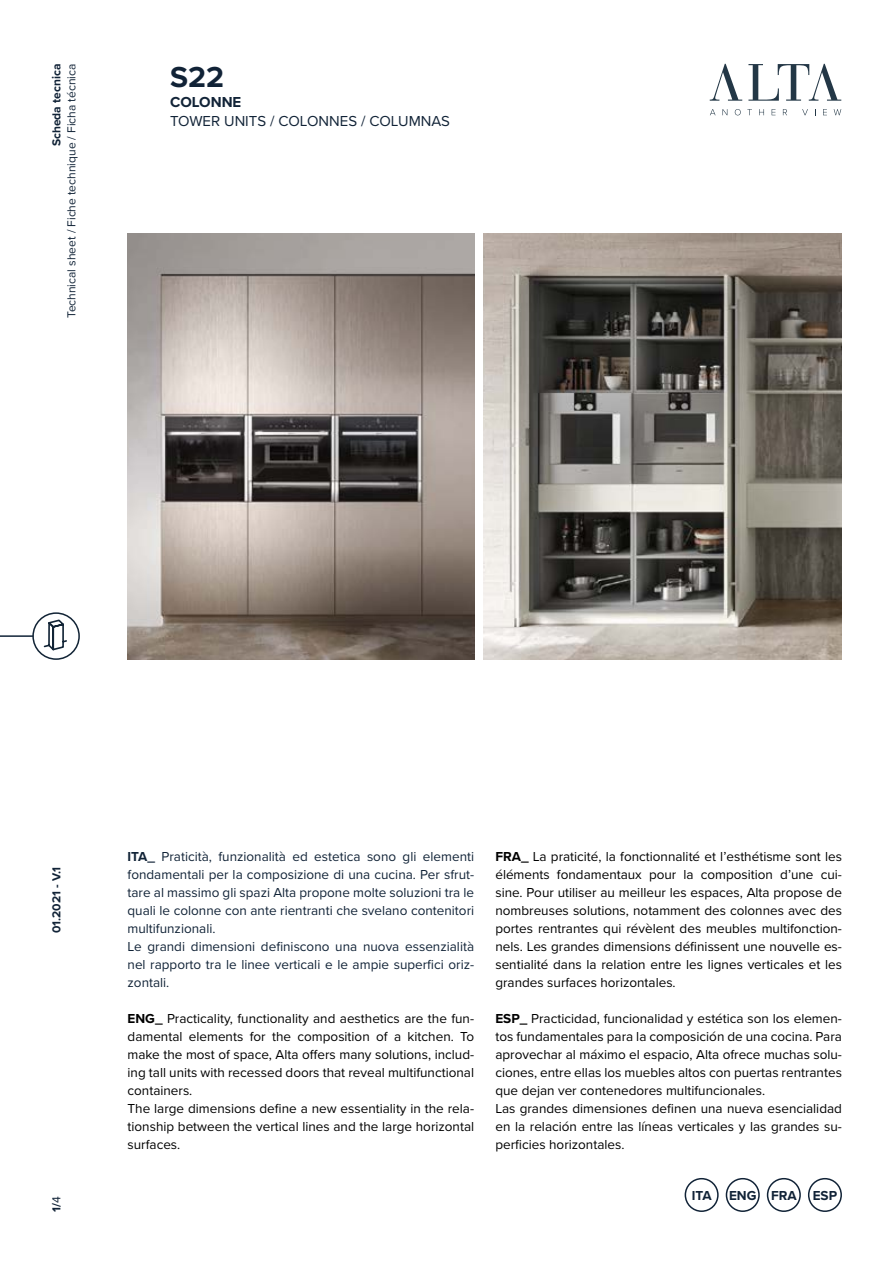
<style>
.page{position:relative;width:893px;height:1263px;background:#fff}
.page>*{position:absolute;margin:0;border:0;box-sizing:border-box;transform-origin:0 0}
.t1{font:700 30px "Proxima Nova";color:#112337}
.t2{font:15px "Proxima Nova";color:#112337}
.t3{font:700 15px "Proxima Nova";color:#112337}
.t4{font:13.5px/18px "Proxima Nova";color:#000}
.t5{font:13.5px/18px "Proxima Nova";color:#112337}
.t6{font:700 13.5px "Proxima Nova";color:#112337}
.t7{font:12px "Proxima Nova";color:#112337}
.t8{font:700 12px "Proxima Nova";color:#112337}
.s1{font-weight:400}
.s2{font-weight:700}
</style>
<div class="page">
<svg style="left:710px;top:64px;width:32px;height:37px"></svg>
<svg style="left:748px;top:64px;width:93px;height:37px"></svg>
<svg style="left:710px;top:109px;width:5px;height:6px"></svg>
<svg style="left:722px;top:109px;width:5px;height:6px"></svg>
<svg style="left:735px;top:109px;width:6px;height:6px"></svg>
<svg style="left:759px;top:109px;width:5px;height:6px"></svg>
<svg style="left:772px;top:109px;width:3px;height:6px"></svg>
<svg style="left:783px;top:109px;width:4px;height:6px"></svg>
<svg style="left:802px;top:109px;width:6px;height:6px"></svg>
<svg style="left:823px;top:109px;width:4px;height:6px"></svg>
<svg style="left:834px;top:109px;width:7px;height:6px"></svg>
<img style="left:128px;top:234px;width:347px;height:425px">
<img style="left:483px;top:234px;width:359px;height:425px">
<hr style="left:0;top:635px;width:33px;height:2px;background:#112337">
<div style="left:32px;top:612px;width:48px;height:48px;border:2px solid #122436;border-radius:50%"></div>
<svg style="left:43px;top:618px;width:24px;height:33px"></svg>
<div style="left:685px;top:1178px;width:34px;height:34px;border:2px solid #112337;border-radius:50%"></div>
<div style="left:726px;top:1178px;width:34px;height:34px;border:2px solid #112337;border-radius:50%"></div>
<div style="left:767px;top:1178px;width:34px;height:34px;border:2px solid #112337;border-radius:50%"></div>
<div style="left:808px;top:1178px;width:34px;height:34px;border:2px solid #112337;border-radius:50%"></div>
<p class="t8" style="left:48px;top:146px;width:84px;rotate:-90deg">Scheda tecnica</p>
<p class="t7" style="left:63px;top:318px;width:256px;rotate:-90deg">Technical sheet / Fiche technique / Ficha técnica</p>
<h1 class="t1" style="left:170px;top:55px;width:55px">S22</h1>
<p class="t3" style="left:170px;top:91px;width:73px">COLONNE</p>
<p class="t2" style="left:170px;top:110px;width:281px">TOWER UNITS / COLONNES / COLUMNAS</p>
<p class="t8" style="left:48px;top:933px;width:67px;rotate:-90deg">01.2021 - V.1</p>
<p class="t8" style="left:48px;top:1212px;width:17px;rotate:-90deg">1/<span class="s1">4</span></p>
<p class="t5" style="left:128px;top:847px;width:348px"><span class="s2">ITA_</span> Praticità, funzionalità ed estetica sono gli elementi fondamentali per la composizione di una cucina. Per sfrut&shy;tare al massimo gli spazi Alta propone molte soluzioni tra le quali le colonne con ante rientranti che svelano contenitori multifunzionali.<br>Le grandi dimensioni definiscono una nuova essenzialità nel rapporto tra le linee verticali e le ampie superfici oriz&shy;zontali.</p>
<p class="t4" style="left:128px;top:1009px;width:348px"><span class="s2">ENG_</span> Practicality, functionality and aesthetics are the fun&shy;damental elements for the composition of a kitchen. To make the most of space, Alta offers many solutions, includ&shy;ing tall units with recessed doors that reveal multifunctional containers.<br>The large dimensions define a new essentiality in the rela&shy;tionship between the vertical lines and the large horizontal surfaces.</p>
<p class="t4" style="left:495px;top:847px;width:348px;text-align:justify"><span class="s2">FRA_</span> La praticité, la fonctionnalité et l’esthétisme sont les éléments fondamentaux pour la composition d’une cui&shy;sine. Pour utiliser au meilleur les espaces, Alta propose de nombreuses solutions, notamment des colonnes avec des portes rentrantes qui révèlent des meubles multifonction&shy;nels. Les grandes dimensions définissent une nouvelle es&shy;sentialité dans la relation entre les lignes verticales et les grandes surfaces horizontales.</p>
<p class="t4" style="left:495px;top:1009px;width:348px"><span class="s2">ESP_</span> Practicidad, funcionalidad y estética son los elemen&shy;tos fundamentales para la composición de una cocina. Para aprovechar al máximo el espacio, Alta ofrece muchas solu&shy;ciones, entre ellas los muebles altos con puertas rentrantes que dejan ver contenedores multifuncionales.<br>Las grandes dimensiones definen una nueva esencialidad en la relación entre las líneas verticales y las grandes su&shy;perficies horizontales.</p>
<p class="t6" style="left:692px;top:1185px;width:21px">ITA</p>
<p class="t6" style="left:729px;top:1185px;width:110px">ENG FRA ESP</p>
</div>
